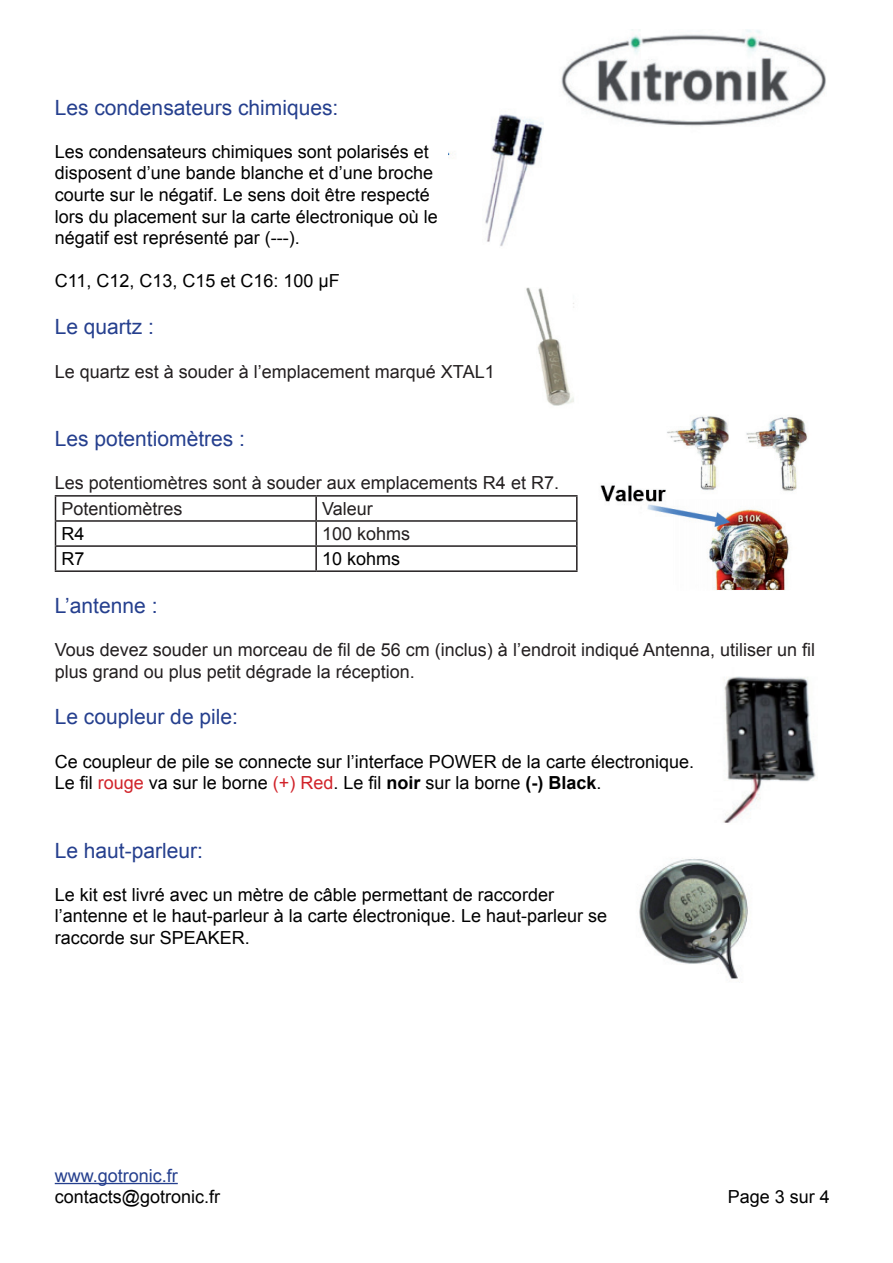
<style>
.page{position:relative;width:893px;height:1263px;background:#fff}
.page>*{position:absolute;margin:0;border:0;box-sizing:border-box;transform-origin:0 0}
.t1{font:21px "Arial";color:#253f8e}
.t2{font:18px/21.6px "Arial";color:#000}
.t3{font:18px/25.8px "Arial";color:#231f20}
.t4{font:18px "Arial";color:#253f8e}
.s1{color:#d1232a}
.s2{font-weight:700}
</style>
<div class="page">
<hr style="left:55px;top:1183px;width:123px;height:1px;background:#253f8e">
<hr style="left:55px;top:495px;width:261px;height:2px;background:#231f20">
<hr style="left:316px;top:495px;width:262px;height:2px;background:#231f20">
<hr style="left:315px;top:497px;width:2px;height:23px;background:#231f20">
<hr style="left:576px;top:497px;width:2px;height:23px;background:#231f20">
<hr style="left:55px;top:520px;width:261px;height:2px;background:#231f20">
<hr style="left:316px;top:520px;width:262px;height:2px;background:#231f20">
<hr style="left:315px;top:522px;width:2px;height:23px;background:#231f20">
<hr style="left:576px;top:522px;width:2px;height:23px;background:#231f20">
<hr style="left:55px;top:545px;width:261px;height:2px;background:#231f20">
<svg style="left:55px;top:497px;width:1px;height:73px"></svg>
<hr style="left:316px;top:545px;width:262px;height:2px;background:#231f20">
<hr style="left:315px;top:547px;width:2px;height:23px;background:#231f20">
<hr style="left:576px;top:547px;width:2px;height:23px;background:#231f20">
<hr style="left:55px;top:570px;width:261px;height:2px;background:#231f20">
<hr style="left:316px;top:570px;width:262px;height:2px;background:#231f20">
<img style="left:449px;top:114px;width:95px;height:132px">
<img style="left:526px;top:287px;width:48px;height:119px">
<img style="left:600px;top:416px;width:208px;height:174px">
<img style="left:723px;top:676px;width:93px;height:147px">
<img style="left:639px;top:858px;width:109px;height:121px">
<img style="left:561px;top:30px;width:265px;height:96px">
<p class="t1" style="left:55px;top:94px;width:285px">Les condensateurs chimiques:</p>
<p class="t2" style="left:55px;top:141px;width:385px">Les condensateurs chimiques sont polarisés et disposent d’une bande blanche et d’une broche courte sur le négatif. Le sens doit être respecté lors du placement sur la carte électronique où le négatif est représenté par (---).</p>
<p class="t2" style="left:55px;top:271px;width:287px">C11, C12, C13, C15 et C16: 100 µF</p>
<p class="t1" style="left:55px;top:313px;width:101px">Le quartz :</p>
<p class="t3" style="left:55px;top:358px;width:441px">Le quartz est à souder à l’emplacement marqué XTAL1</p>
<p class="t1" style="left:55px;top:425px;width:192px">Les potentiomètres :</p>
<p class="t3" style="left:62px;top:470px;width:499px;text-indent:-7px">Les potentiomètres sont à souder aux emplacements R4 et R7.<br>Potentiomètres</p>
<p class="t3" style="left:322px;top:496px;width:52px">Valeur</p>
<p class="t2" style="left:62px;top:523px;width:25px">R4</p>
<p class="t3" style="left:322px;top:521px;width:90px">100 kohms</p>
<p class="t2" style="left:62px;top:548px;width:25px">R7</p>
<p class="t2" style="left:322px;top:548px;width:80px">10 kohms</p>
<p class="t1" style="left:55px;top:592px;width:104px">L’antenne :</p>
<p class="t3" style="left:55px;top:639px;width:762px;line-height:21.6px">Vous devez souder un morceau de fil de 56 cm (inclus) à l’endroit indiqué Antenna, utiliser un fil plus grand ou plus petit dégrade la réception.</p>
<p class="t1" style="left:55px;top:703px;width:185px">Le coupleur de pile:</p>
<p class="t2" style="left:55px;top:751px;width:641px">Ce coupleur de pile se connecte sur l’interface POWER de la carte électronique.<br>Le fil <span class="s1">rouge</span> va sur le borne <span class="s1">(+) Red</span>. Le fil <span class="s2">noir</span> sur la borne <span class="s2">(-) Black</span>.</p>
<p class="t1" style="left:55px;top:836px;width:150px">Le haut-parleur:</p>
<p class="t2" style="left:55px;top:884px;width:554px">Le kit est livré avec un mètre de câble permettant de raccorder l’antenne et le haut-parleur à la carte électronique. Le haut-parleur se raccorde sur SPEAKER.</p>
<p class="t4" style="left:55px;top:1163px;width:125px">www.gotronic.fr</p>
<p class="t2" style="left:55px;top:1186px;width:167px">contacts@gotronic.fr</p>
<p class="t2" style="left:728px;top:1186px;width:104px">Page 3 sur 4</p>
</div>
